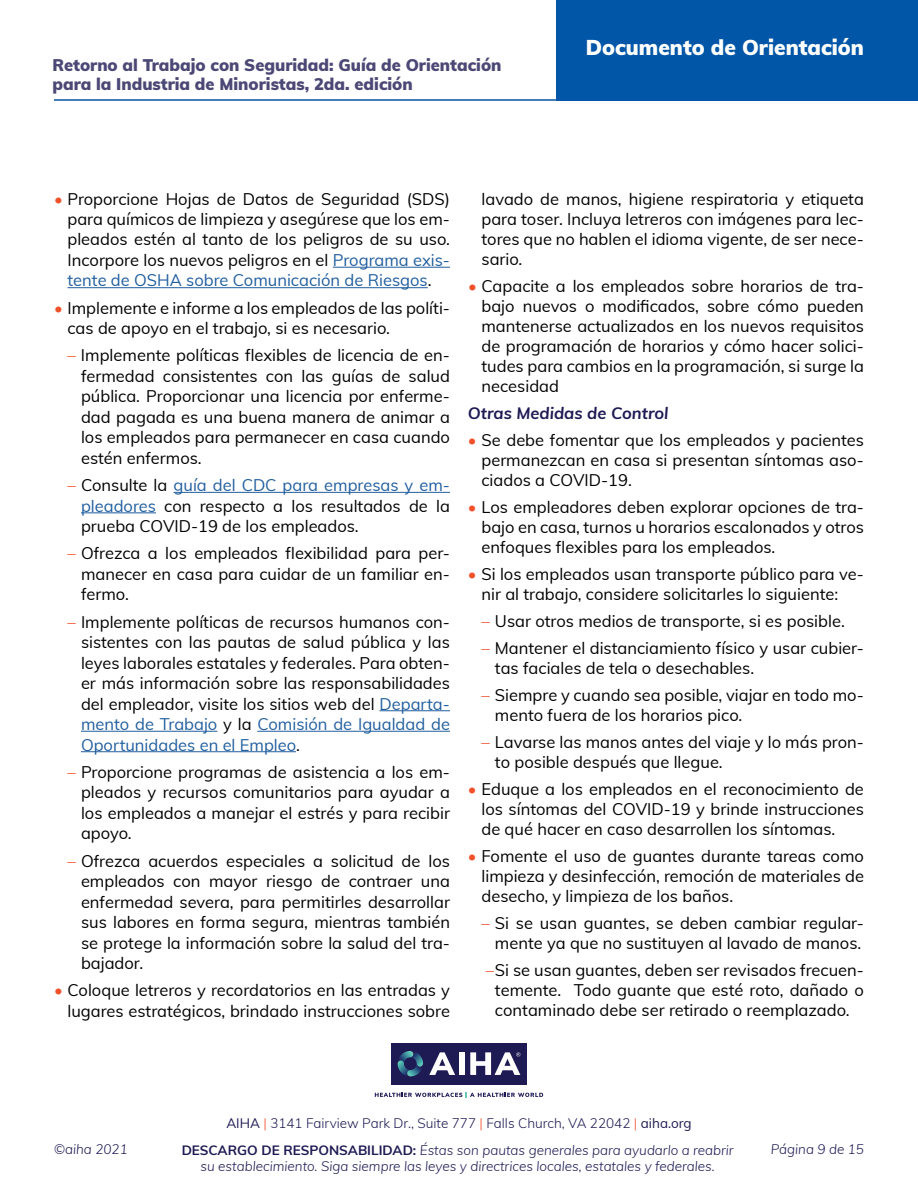
<style>
.page{position:relative;width:918px;height:1188px;background:#fff}
.page>*{position:absolute;margin:0;border:0;box-sizing:border-box;transform-origin:0 0}
.t1{font:900 21px "Muli";color:#fff}
.t2{font:16.5px/20.5px "Muli";color:#000;text-align:justify}
.t3{font:900 16.5px/19.8px "Muli";color:#4b4875}
.t4{font:italic 700 16.5px "Muli";color:#1e1a53}
.t5{font:italic 300 13.5px/16.2px "Muli";color:#1e1a53;text-align:center}
.t6{font:300 13.5px "Muli";color:#1e1a53}
.s1{color:#f0512a}
.s2{color:#215e9e}
.s3{font-weight:400}
.s4{font-weight:700;font-style:normal}
</style>
<div class="page">
<hr style="left:54px;top:99px;width:537px;height:2px;background:#0256a7">
<div style="left:556px;top:0;width:362px;height:101px;background:#0256a7"></div>
<div style="left:391px;top:1043px;width:136px;height:42px;background:#1e1a53"></div>
<svg style="left:398px;top:1051px;width:25px;height:25px"></svg>
<svg style="left:375px;top:1092px;width:168px;height:5px"></svg>
<svg style="left:429px;top:1052px;width:26px;height:23px"></svg>
<div style="left:459px;top:1052px;width:6px;height:23px;background:#fff"></div>
<svg style="left:470px;top:1052px;width:50px;height:23px"></svg>
<hr style="left:333px;top:267px;width:117px;height:1px;background:#215e9e">
<hr style="left:68px;top:287px;width:360px;height:1px;background:#215e9e">
<hr style="left:174px;top:492px;width:276px;height:1px;background:#215e9e">
<hr style="left:81px;top:512px;width:75px;height:1px;background:#215e9e">
<hr style="left:380px;top:710px;width:70px;height:1px;background:#215e9e">
<hr style="left:81px;top:731px;width:136px;height:1px;background:#215e9e">
<hr style="left:257px;top:731px;width:193px;height:1px;background:#215e9e">
<hr style="left:81px;top:751px;width:215px;height:1px;background:#215e9e">
<p class="t3" style="left:52px;top:54px;width:451px">Retorno al Trabajo con Seguridad: Guía de Orientación para la Industria de Minoristas, 2da. edición</p>
<p class="t1" style="left:586px;top:32px;width:280px">Documento de Orientación</p>
<p class="t2" style="left:67px;top:188px;width:384px;text-indent:-13px"><span class="s1">•</span> Proporcione Hojas de Datos de Seguridad (SDS) para químicos de limpieza y asegúrese que los em&shy;pleados estén al tanto de los peligros de su uso.<br>Incorpore los nuevos peligros en el <span class="s2">Programa exis&shy;tente de OSHA sobre Comunicación de Riesgos</span>.</p>
<p class="t2" style="left:67px;top:297px;width:384px;text-indent:-13px"><span class="s1">•</span> Implemente e informe a los empleados de las políti&shy;cas de apoyo en el trabajo, si es necesario.</p>
<p class="t2" style="left:81px;top:344px;width:371px;text-indent:-14px"><span class="s1">–</span> Implemente políticas flexibles de licencia de en&shy;fermedad consistentes con las guías de salud pública. Proporcionar una licencia por enferme&shy;dad pagada es una buena manera de animar a los empleados para permanecer en casa cuando estén enfermos.</p>
<p class="t2" style="left:81px;top:474px;width:371px;text-indent:-13px"><span class="s1">–</span> Consulte la <span class="s2">guía del CDC para empresas y em&shy;pleadores</span> con respecto a los resultados de la prueba COVID-19 de los empleados.</p>
<p class="t2" style="left:81px;top:542px;width:371px;text-indent:-13px"><span class="s1">–</span> Ofrezca a los empleados flexibilidad para per&shy;manecer en casa para cuidar de un familiar en&shy;fermo.</p>
<p class="t2" style="left:81px;top:611px;width:371px;text-indent:-13px"><span class="s1">–</span> Implemente políticas de recursos humanos con&shy;sistentes con las pautas de salud pública y las leyes laborales estatales y federales. Para obten&shy;er más información sobre las responsabilidades del empleador, visite los sitios web del <span class="s2">Departa&shy;mento de Trabajo</span> y la <span class="s2">Comisión de Igualdad de Oportunidades en el Empleo</span>.</p>
<p class="t2" style="left:81px;top:761px;width:371px;text-indent:-13px"><span class="s1">–</span> Proporcione programas de asistencia a los em&shy;pleados y recursos comunitarios para ayudar a los empleados a manejar el estrés y para recibir apoyo.</p>
<p class="t2" style="left:81px;top:850px;width:371px;text-indent:-13px"><span class="s1">–</span> Ofrezca acuerdos especiales a solicitud de los empleados con mayor riesgo de contraer una enfermedad severa, para permitirles desarrollar sus labores en forma segura, mientras también se protege la información sobre la salud del tra&shy;bajador.</p>
<p class="t2" style="left:54px;top:979px;width:398px;text-align:right"><span class="s1">•</span> Coloque letreros y recordatorios en las entradas y lugares estratégicos, brindado instrucciones sobre</p>
<p class="t2" style="left:482px;top:188px;width:384px;line-height:20.1px">lavado de manos, higiene respiratoria y etiqueta para toser. Incluya letreros con imágenes para lec&shy;tores que no hablen el idioma vigente, de ser nece&shy;sario.</p>
<p class="t2" style="left:481px;top:275px;width:384px;line-height:20.1px;text-indent:-13px"><span class="s1">•</span> Capacite a los empleados sobre horarios de tra&shy;bajo nuevos o modificados, sobre cómo pueden mantenerse actualizados en los nuevos requisitos de programación de horarios y cómo hacer solici&shy;tudes para cambios en la programación, si surge la necesidad</p>
<p class="t4" style="left:468px;top:401px;width:202px">Otras Medidas de Control</p>
<p class="t2" style="left:481px;top:429px;width:384px;line-height:20.1px;text-indent:-13px"><span class="s1">•</span> Se debe fomentar que los empleados y pacientes permanezcan en casa si presentan síntomas aso&shy;ciados a COVID-19.</p>
<p class="t2" style="left:481px;top:496px;width:384px;line-height:20.1px;text-indent:-13px"><span class="s1">•</span> Los empleadores deben explorar opciones de tra&shy;bajo en casa, turnos u horarios escalonados y otros enfoques flexibles para los empleados.</p>
<p class="t2" style="left:481px;top:563px;width:384px;line-height:20.1px;text-indent:-13px"><span class="s1">•</span> Si los empleados usan transporte público para ve&shy;nir al trabajo, considere solicitarles lo siguiente:</p>
<p class="t2" style="left:481px;top:610px;width:365px"><span class="s1">–</span> Usar otros medios de transporte, si es posible.</p>
<p class="t2" style="left:495px;top:637px;width:371px;line-height:20.1px;text-indent:-13px"><span class="s1">–</span> Mantener el distanciamiento físico y usar cubier&shy;tas faciales de tela o desechables.</p>
<p class="t2" style="left:495px;top:684px;width:371px;line-height:20.1px;text-indent:-13px"><span class="s1">–</span> Siempre y cuando sea posible, viajar en todo mo&shy;mento fuera de los horarios pico.</p>
<p class="t2" style="left:495px;top:731px;width:370px;line-height:20.1px;text-indent:-13px"><span class="s1">–</span> Lavarse las manos antes del viaje y lo más pron&shy;to posible después que llegue.</p>
<p class="t2" style="left:481px;top:778px;width:384px;line-height:20.1px;text-indent:-13px"><span class="s1">•</span> Eduque a los empleados en el reconocimiento de los síntomas del COVID-19 y brinde instrucciones de qué hacer en caso desarrollen los síntomas.</p>
<p class="t2" style="left:481px;top:845px;width:384px;line-height:20.1px;text-indent:-13px"><span class="s1">•</span> Fomente el uso de guantes durante tareas como limpieza y desinfección, remoción de materiales de desecho, y limpieza de los baños.</p>
<p class="t2" style="left:481px;top:912px;width:384px;line-height:20.1px;text-align:right"><span class="s1">–</span> Si se usan guantes, se deben cambiar regular&shy;mente ya que no sustituyen al lavado de manos.</p>
<p class="t2" style="left:486px;top:959px;width:380px;line-height:20.1px;text-align:center"><span class="s1">–</span>Si se usan guantes, deben ser revisados frecuen&shy;temente. Todo guante que esté roto, dañado o contaminado debe ser retirado o reemplazado.</p>
<p class="t6" style="left:226px;top:1113px;width:467px"><span class="s3">AIHA</span> <span class="s1">|</span> 3141 Fairview Park Dr., Suite 777 <span class="s1">|</span> Falls Church, VA 22042 <span class="s1">|</span> <span class="s3">aiha.org</span></p>
<p class="t5" style="left:182px;top:1141px;width:553px"><span class="s4">DESCARGO DE RESPONSABILIDAD:</span> Éstas son pautas generales para ayudarlo a reabrir su establecimiento. Siga siempre las leyes y directrices locales, estatales y federales.</p>
<p class="t5" style="left:54px;top:1141px;width:75px">©aiha 2021</p>
<p class="t5" style="left:771px;top:1141px;width:95px">Página 9 de 15</p>
</div>
